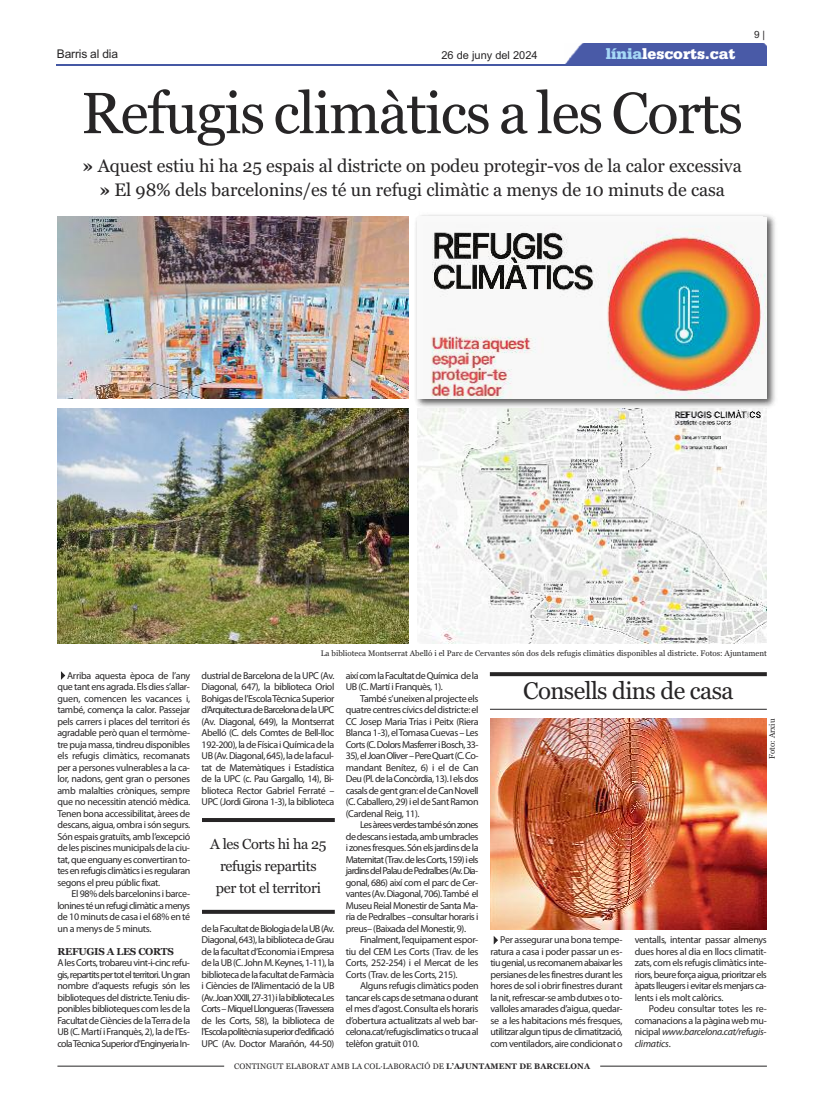
<style>
.page{position:relative;width:823px;height:1106px;background:#fff}
.page>*{position:absolute;margin:0;border:0;box-sizing:border-box;transform-origin:0 0}
.t1{font:58px "Georgia";letter-spacing:-.025em;color:#272526}
.t2{font:24px "Georgia";letter-spacing:-.025em;color:#272526}
.t3{font:18px/24px "Georgia";letter-spacing:-.005em;color:#272526;text-align:center}
.t4{font:900 16px "Serifa";color:#fff}
.t5{font:14.5px/22px "Georgia";letter-spacing:-.025em;color:#272526;text-align:center}
.t6{font:12px "Arial";letter-spacing:-.015em;color:#272526}
.t7{font:11px "Arial";color:#272526}
.t8{font:10px/11.5px "Myriad Pro";letter-spacing:-.04em;color:#272526;text-align:justify}
.t9{font:700 10px "Georgia";letter-spacing:-.03em;color:#272526}
.t10{font:10px "Arial";color:#272526}
.t11{font:8px "Georgia";color:#272526}
.s1{color:#a6d8f6}
.s2{font-weight:700}
.s3{font-style:italic}
</style>
<div class="page">
<div style="left:565px;top:44px;width:200px;height:20px;background:#495aa7"></div>
<hr style="left:57px;top:64px;width:708px;height:1px;background:#4558a4">
<img style="left:417px;top:411px;width:349px;height:232px">
<svg style="left:489px;top:672px;width:277px;height:4px"></svg>
<hr style="left:489px;top:708px;width:277px;height:1px;background:#272526">
<img style="left:490px;top:718px;width:276px;height:211px">
<svg style="left:202px;top:909px;width:132px;height:4px"></svg>
<hr style="left:202px;top:818px;width:132px;height:4px;background:#272526">
<hr style="left:57px;top:1065px;width:167px;height:1px;background:#272526">
<hr style="left:600px;top:1065px;width:166px;height:1px;background:#272526">
<img style="left:57px;top:408px;width:351px;height:236px">
<img style="left:415px;top:215px;width:360px;height:196px">
<img style="left:417px;top:216px;width:349px;height:182px">
<img style="left:57px;top:216px;width:351px;height:182px">
<p class="t6" style="left:57px;top:47px;width:63px">Barris al dia</p>
<p class="t7" style="left:441px;top:49px;width:98px">26 de juny del 2024</p>
<h3 class="t4" style="left:605px;top:44px;width:131px"><span class="s1">línia</span>lescorts.cat</h3>
<h1 class="t1" style="left:81px;top:79px;width:663px">Refugis climàtics a les Corts</h1>
<h3 class="t3" style="left:82px;top:154px;width:660px"><span class="s2">»</span> Aquest estiu hi ha 25 espais al districte on podeu protegir-vos de la calor excessiva <span class="s2">»</span> El 98% dels barcelonins/es té un refugi climàtic a menys de 10 minuts de casa</h3>
<p class="t10" style="left:753px;top:29px;width:12px">9 |</p>
<p class="t8" style="left:57px;top:670px;width:134px">✔Arriba aquesta època de l’any quetantensagrada.Elsdiess’allar&shy;guen, comencen les vacances i, també, comença la calor. Passejar pels carrers i places del territori és agradable però quan el termòme&shy;trepujamassa,tindreudisponibles els refugis climàtics, recomanats per a persones vulnerables a la ca&shy;lor, nadons, gent gran o persones amb malalties cròniques, sempre que no necessitin atenció mèdica.<br>Tenen bona accessibilitat, àrees de descans,aigua,ombraisónsegurs.<br>Són espais gratuïts, amb l’excepció delespiscinesmunicipalsdelaciu&shy;tat,queenguanyes convertiranto&shy;tesenrefugisclimàticsiesregularan segons el preu públic fixat.</p>
<p class="t8" style="left:57px;top:889px;width:134px;text-indent:14px">El98%delsbarceloninsibarce&shy;loninestéunrefugiclimàticamenys de 10 minuts de casa i el 68% en té un a menys de 5 minuts.</p>
<p class="t9" style="left:57px;top:945px;width:118px">REFUGIS A LES CORTS</p>
<p class="t8" style="left:57px;top:958px;width:134px">AlesCorts,trobareuvint-i-cincrefu&shy;gis,repartitspertotelterritori.Ungran nombre d’aquests refugis són les biblioteques del districte.Teniu dis&shy;ponibles biblioteques com les de la FacultatdeCiènciesdelaTerradela UB (C. Martí i Franquès, 2), la de l’Es&shy;colaTècnicaSuperiord’EnginyeriaIn-</p>
<p class="t11" style="left:320px;top:648px;width:447px">La biblioteca Montserrat Abelló i el Parc de Cervantes són dos dels refugis climàtics disponibles al districte. Fotos: Ajuntament</p>
<p class="t8" style="left:201px;top:670px;width:134px">dustrial de Barcelona de la UPC (Av.<br>Diagonal, 647), la biblioteca Oriol Bohigasdel’EscolaTècnicaSuperior d’ArquitecturadeBarcelonadelaUPC (Av. Diagonal, 649), la Montserrat Abelló (C. dels Comtes de Bell-lloc 192-200),ladeFísicaiQuímicadela UB(Av.Diagonal,645),ladelafacul&shy;tat de Matemàtiques i Estadística de la UPC (c. Pau Gargallo, 14), Bi&shy;blioteca Rector Gabriel Ferraté – UPC (Jordi Girona 1-3), la biblioteca</p>
<h3 class="t5" style="left:210px;top:832px;width:118px">A les Corts hi ha 25 refugis repartits per tot el territori</h3>
<p class="t8" style="left:201px;top:923px;width:134px">delaFacultatdeBiologiadelaUB(Av.<br>Diagonal,643),labibliotecadeGrau delafacultatd’EconomiaiEmpresa delaUB(C.JohnM.Keynes,1-11),la bibliotecadelafacultatdeFarmàcia i Ciències de l’Alimentació de la UB (Av.JoanXXIII,27-31)ilabibliotecaLes Corts–MiquelLlongueras(Travessera de les Corts, 58), la biblioteca de l'Escolapolitècniasuperiord'edificació UPC (Av. Doctor Marañón, 44-50)</p>
<p class="t8" style="left:345px;top:670px;width:134px">aixícomlaFacultatdeQuímica dela<br>UB (C. Martí i Franquès, 1).</p>
<p class="t8" style="left:345px;top:693px;width:134px;text-indent:14px">Tambés’uneixenalprojecteels quatrecentres cívicsdeldistricte:el CC Josep Maria Trias i Peitx (Riera Blanca1-3),elTomasaCuevas–Les Corts(C.DolorsMasferreriBosch,33- 35),elJoanOliver–PereQuart(C.Co&shy;mandant Benítez, 6) i el de Can Deu(Pl.delaConcòrdia,13).Ielsdos casalsdegentgran:eldeCanNovell (C.Caballero,29)ieldeSantRamon (Cardenal Reig, 11).</p>
<p class="t8" style="left:345px;top:820px;width:134px;text-indent:14px">Lesàreesverdestambésónzones dedescansiestada,ambumbracles izonesfresques.Sónelsjardinsdela Maternitat(Trav.delesCorts,159)iels jardinsdelPalaudePedralbes(Av.Dia&shy;gonal, 686) així com el parc de Cer&shy;vantes(Av.Diagonal,706).També el Museu Reial Monestir de Santa Ma&shy;ria de Pedralbes –consultar horaris i preus– (Baixada del Monestir, 9).</p>
<p class="t8" style="left:345px;top:935px;width:134px;text-indent:14px">Finalment,l’equipamentespor&shy;tiu del CEM Les Corts (Trav. de les Corts, 252-254) i el Mercat de les Corts (Trav. de les Corts, 215).</p>
<p class="t8" style="left:345px;top:981px;width:134px;text-indent:14px">Alguns refugis climàtics poden tancarelscapsdesetmanaodurant elmesd’agost.Consultaelshoraris d’obertura actualitzats al web bar&shy;celona.cat/refugisclimaticsotrucaal telèfon gratuït 010.</p>
<h2 class="t2" style="left:523px;top:676px;width:212px">Consells dins de casa</h2>
<p class="t11" style="left:767px;top:759px;width:42px;rotate:-90deg">Foto: Arxiu</p>
<p class="t8" style="left:490px;top:935px;width:134px">✔Per assegurar una bona tempe&shy;ratura a casa i poder passar un es&shy;tiu genial, us recomanem abaixar les persianes de les finestres durant les hores de sol i obrir finestres durant la nit, refrescar-se amb dutxes o to&shy;valloles amarades d’aigua, quedar&shy;se a les habitacions més fresques, utilitzar algun tipus de climatització, com ventiladors, aire condicionat o</p>
<p class="t8" style="left:634px;top:935px;width:134px">ventalls, intentar passar almenys dues hores al dia en llocs climatit&shy;zats, com els refugis climàtics inte&shy;riors, beure força aigua, prioritzar els àpats lleugers i evitar els menjars ca&shy;lents i els molt calòrics.</p>
<p class="t8" style="left:634px;top:1004px;width:134px;text-indent:14px">Podeu consultar totes les re&shy;comanacions a la pàgina web mu&shy;nicipal <span class="s3">www.barcelona.cat/refugis&shy;climatics</span>.</p>
<p class="t11" style="left:234px;top:1061px;width:357px">CONTINGUT ELABORAT AMB LA COL·LABORACIÓ DE <span class="s2">L’AJUNTAMENT DE BARCELONA</span></p>
</div>
